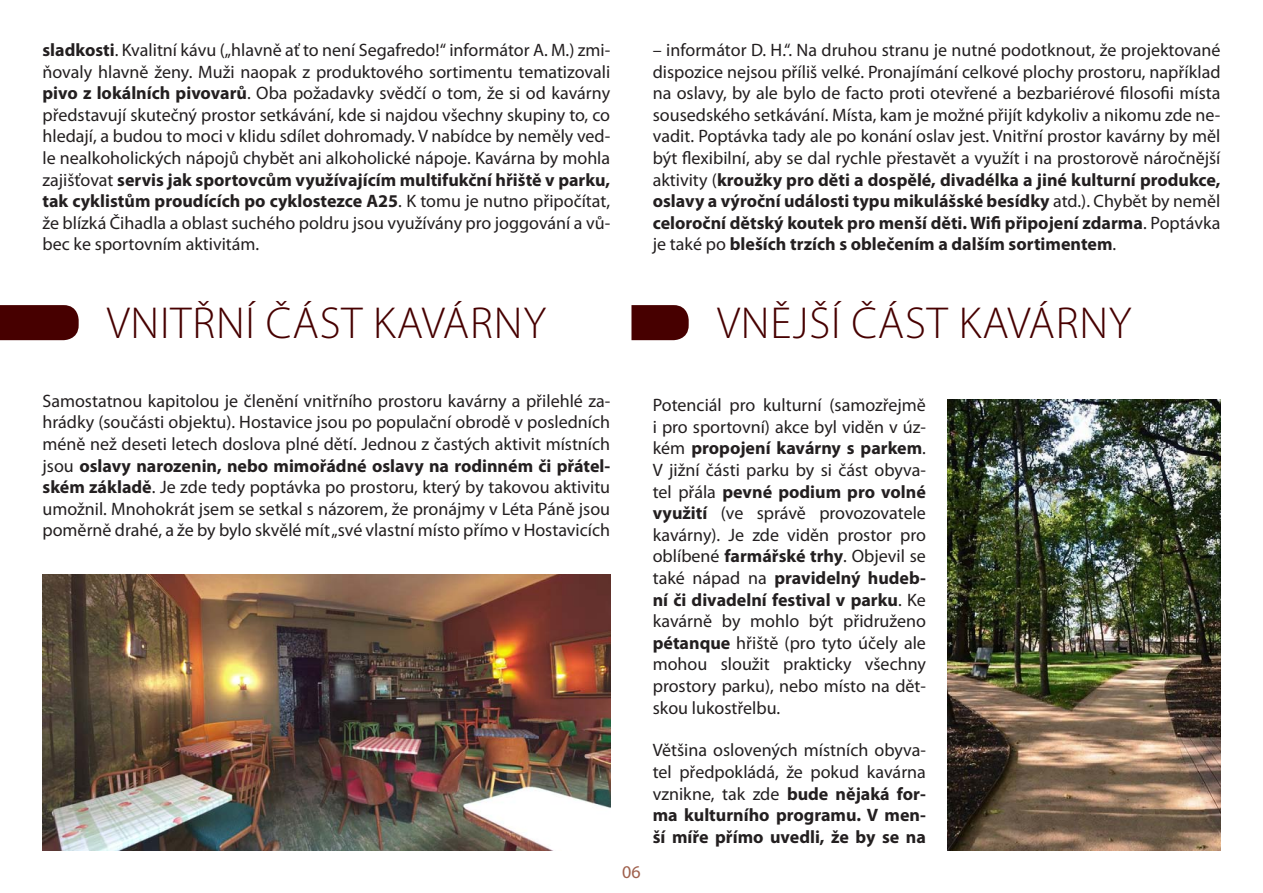
<style>
.page{position:relative;width:1263px;height:893px;background:#fff}
.page>*{position:absolute;margin:0;border:0;box-sizing:border-box;transform-origin:0 0}
.NADPIS{font:300 45px "Myriad Pro";letter-spacing:.02em;color:#470000}
.t1{font:18px/21.6px "Myriad Pro";color:#231f20;text-align:justify}
.t2{font:18px "Myriad Pro";color:#9f604c}
.s1{font-weight:700}
</style>
<div class="page">
<img style="left:43px;top:574px;width:567px;height:276px">
<img style="left:947px;top:400px;width:273px;height:450px">
<div style="left:0;top:305px;width:79px;height:35px;background:#470000"></div>
<svg style="left:631px;top:305px;width:58px;height:35px;background:#520f0f"></svg>
<p class="t1" style="left:43px;top:40px;width:569px"><span class="s1">sladkosti</span>. Kvalitní kávu („hlavně ať to není Segafredo!“ informátor A. M.) zmi&shy;ňovaly hlavně ženy. Muži naopak z produktového sortimentu tematizovali <span class="s1">pivo z lokálních pivovarů</span>. Oba požadavky svědčí o tom, že si od kavárny představují skutečný prostor setkávání, kde si najdou všechny skupiny to, co hledají, a budou to moci v klidu sdílet dohromady. V nabídce by neměly ved&shy;le nealkoholických nápojů chybět ani alkoholické nápoje. Kavárna by mohla zajišťovat <span class="s1">servis jak sportovcům využívajícím multifukční hřiště v parku, tak cyklistům proudících po cyklostezce A25</span>. K tomu je nutno připočítat, že blízká Čihadla a oblast suchého poldru jsou využívány pro joggování a vů&shy;bec ke sportovním aktivitám.</p>
<p class="NADPIS" style="left:107px;top:299px;width:441px">VNITŘNÍ ČÁST KAVÁRNY</p>
<p class="t1" style="left:653px;top:40px;width:569px">– informátor D. H.“. Na druhou stranu je nutné podotknout, že projektované dispozice nejsou příliš velké. Pronajímání celkové plochy prostoru, například na oslavy, by ale bylo de facto proti otevřené a bezbariérové filosofii místa sousedského setkávání. Místa, kam je možné přijít kdykoliv a nikomu zde ne&shy;vadit. Poptávka tady ale po konání oslav jest. Vnitřní prostor kavárny by měl být flexibilní, aby se dal rychle přestavět a využít i na prostorově náročnější aktivity (<span class="s1">kroužky pro děti a dospělé, divadélka a jiné kulturní produkce, oslavy a výroční události typu mikulášské besídky</span> atd.). Chybět by neměl <span class="s1">celoroční dětský koutek pro menší děti. Wifi připojení zdarma</span>. Poptávka je také po <span class="s1">bleších trzích s oblečením a dalším sortimentem</span>.</p>
<p class="NADPIS" style="left:717px;top:299px;width:416px">VNĚJŠÍ ČÁST KAVÁRNY</p>
<p class="t1" style="left:43px;top:390px;width:569px">Samostatnou kapitolou je členění vnitřního prostoru kavárny a přilehlé za&shy;hrádky (součásti objektu). Hostavice jsou po populační obrodě v posledních méně než deseti letech doslova plné dětí. Jednou z častých aktivit místních jsou <span class="s1">oslavy narozenin, nebo mimořádné oslavy na rodinném či přátel&shy;ském základě</span>. Je zde tedy poptávka po prostoru, který by takovou aktivitu umožnil. Mnohokrát jsem se setkal s názorem, že pronájmy v Léta Páně jsou poměrně drahé, a že by bylo skvělé mít „své vlastní místo přímo v Hostavicích</p>
<p class="t2" style="left:622px;top:863px;width:20px">06</p>
<p class="t1" style="left:653px;top:395px;width:275px">Potenciál pro kulturní (samozřejmě i pro sportovní) akce byl viděn v úz&shy;kém <span class="s1">propojení kavárny s parkem</span>.<br>V jižní části parku by si část obyva&shy;tel přála <span class="s1">pevné podium pro volné využití</span> (ve správě provozovatele kavárny). Je zde viděn prostor pro oblíbené <span class="s1">farmářské trhy</span>. Objevil se také nápad na <span class="s1">pravidelný hudeb&shy;ní či divadelní festival v parku</span>. Ke kavárně by mohlo být přidruženo <span class="s1">pétanque</span> hřiště (pro tyto účely ale mohou sloužit prakticky všechny prostory parku), nebo místo na dět&shy;skou lukostřelbu.</p>
<p class="t1" style="left:653px;top:740px;width:275px">Většina oslovených místních obyva&shy;tel předpokládá, že pokud kavárna vznikne, tak zde <span class="s1">bude nějaká for&shy;ma kulturního programu. V men&shy;ší míře přímo uvedli, že by se na</span></p>
</div>
